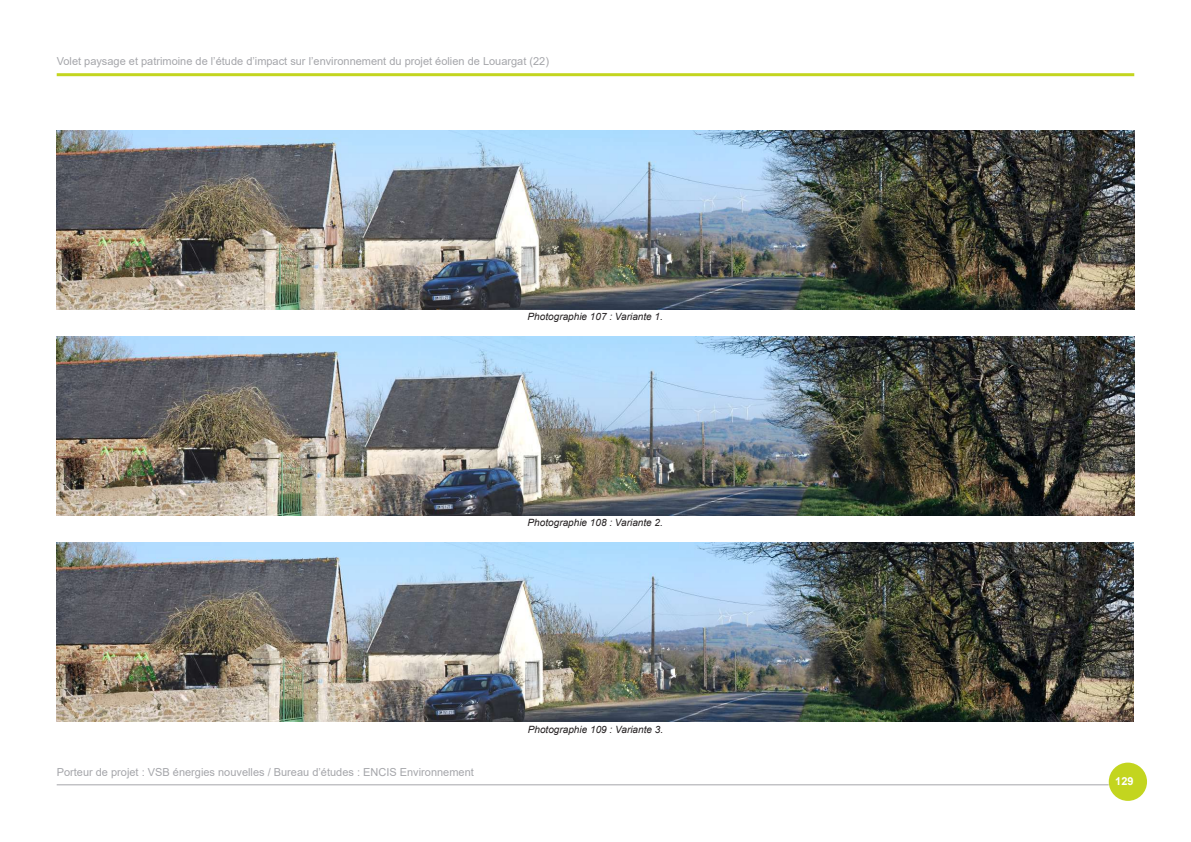
<style>
.page{position:relative;width:1191px;height:842px;background:#fff}
.page>*{position:absolute;margin:0;border:0;box-sizing:border-box;transform-origin:0 0}
.t1{font:11px "Arial";color:#a5a6aa}
.t2{font:700 11px "Arial";color:#fff}
.t3{font:italic 10px "Arial";color:#231f20}
</style>
<div class="page">
<div style="left:1108px;top:763px;width:39px;height:38px;background:#c3d51f;border-radius:50%"></div>
<hr style="left:57px;top:784px;width:1051px;height:1px;background:#a5a6aa">
<hr style="left:57px;top:73px;width:1077px;height:3px;background:#c3d51f">
<img style="left:57px;top:130px;width:1077px;height:179px">
<img style="left:57px;top:337px;width:1077px;height:178px">
<img style="left:56px;top:542px;width:1077px;height:179px">
<p class="t1" style="left:57px;top:53px;width:494px">Volet paysage et patrimoine de l’étude d’impact sur l’environnement du projet éolien de Louargat (22)</p>
<p class="t3" style="left:527px;top:310px;width:137px">Photographie 107 : Variante 1.</p>
<p class="t3" style="left:527px;top:516px;width:137px">Photographie 108 : Variante 2.</p>
<p class="t1" style="left:57px;top:764px;width:418px">Porteur de projet : VSB énergies nouvelles / Bureau d’études : ENCIS Environnement</p>
<p class="t3" style="left:528px;top:723px;width:137px">Photographie 109 : Variante 3.</p>
<p class="t2" style="left:1115px;top:773px;width:20px">129</p>
</div>
